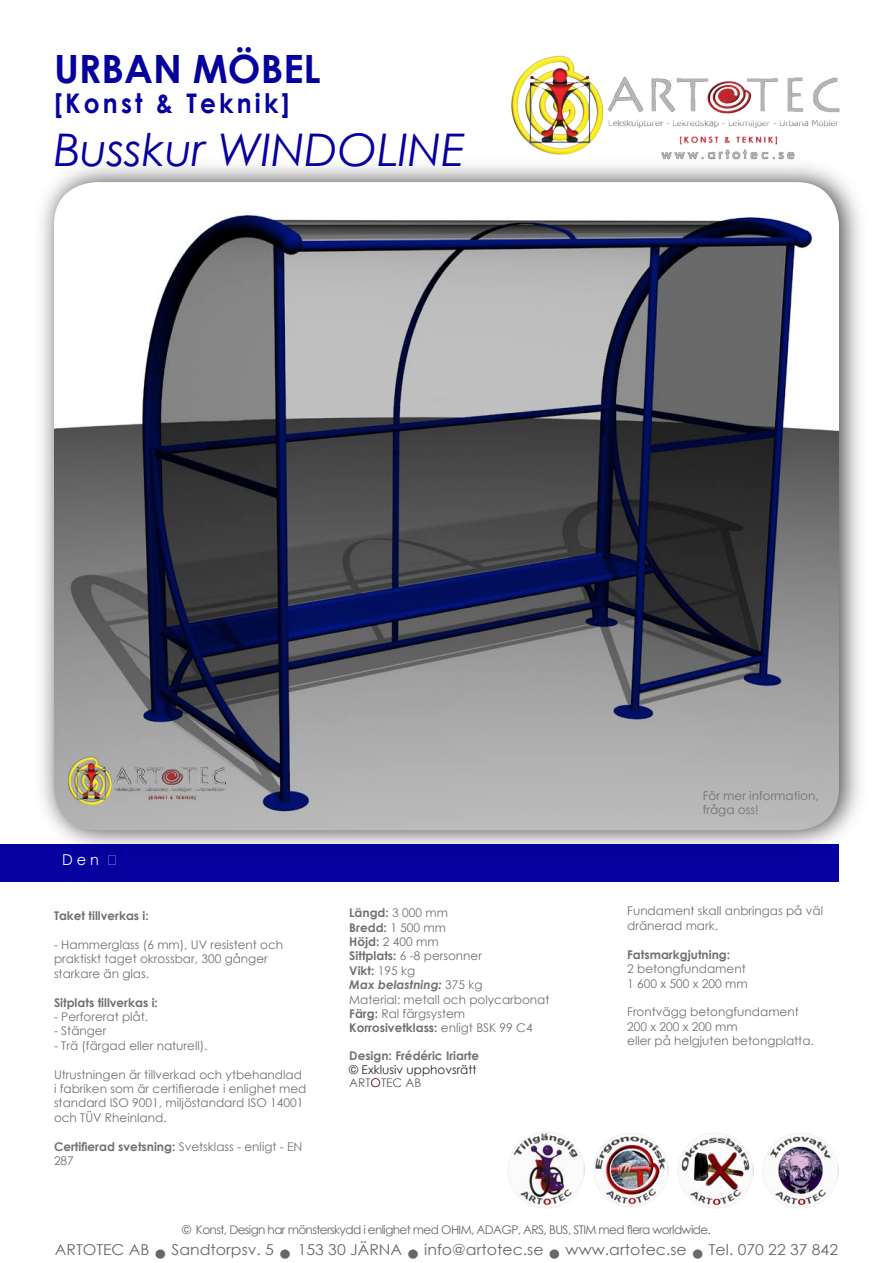
<style>
.page{position:relative;width:893px;height:1263px;background:#fff}
.page>*{position:absolute;margin:0;border:0;box-sizing:border-box;transform-origin:0 0}
.t1{font:italic 45px "Century Gothic";color:#06009f}
.t2{font:700 39px "Century Gothic";color:#06009f}
.t3{font:700 27px "Century Gothic";letter-spacing:.13em;color:#06009f;scale:.92 1}
.t4{font:15px "Century Gothic";color:#686868;scale:1.05 1}
.t5{font:15px "Century Gothic";color:#fff;scale:.96 1}
.t6{font:12px/14.4px "Century Gothic";color:#717171}
.t7{font:12px "Century Gothic";letter-spacing:-.05em;color:#686868}
.t8{font:700 12px "Century Gothic";color:#717171}
.t9{font:12px/13.5px "Century Gothic";color:#292929}
.s1{font-weight:700}
.s2{font-weight:700;font-style:italic}
.s3{color:#626262}
.s4{color:#4c0010}
.s5{font-size:21px}
</style>
<div class="page">
<div style="left:1px;top:844px;width:838px;height:38px;background:#06009f"></div>
<div style="left:35px;top:159px;width:831px;height:695px;background:#000;opacity:.75"></div>
<img style="left:54px;top:182px;width:785px;height:648px">
<img style="left:501px;top:55px;width:363px;height:117px">
<div style="left:68px;top:757px;width:157px;height:48px;background:#000;opacity:.75"></div>
<img style="left:68px;top:757px;width:156px;height:47px">
<img style="left:508px;top:1132px;width:76px;height:76px">
<img style="left:763px;top:1133px;width:76px;height:76px">
<img style="left:593px;top:1133px;width:75px;height:74px">
<img style="left:677px;top:1133px;width:77px;height:76px">
<h2 class="t2" style="left:54px;top:39px;width:268px">URBAN MÖBEL</h2>
<h3 class="t3" style="left:54px;top:83px;width:258px">[Konst &amp; Teknik]</h3>
<h1 class="t1" style="left:54px;top:118px;width:413px">Busskur WINDOLINE</h1>
<p class="t5" style="left:62px;top:849px;width:40px">D e n</p>
<p class="t8" style="left:54px;top:907px;width:96px">Taket tillverkas i:</p>
<p class="t6" style="left:54px;top:937px;width:231px">- Hammerglass (6 mm), UV resistent och praktiskt taget okrossbar, 300 gånger starkare än glas.</p>
<p class="t8" style="left:54px;top:993px;width:105px">Sitplats tillverkas i:</p>
<p class="t6" style="left:54px;top:1009px;width:96px">- Perforerat plåt.</p>
<p class="t6" style="left:54px;top:1024px;width:54px">- Stänger</p>
<p class="t6" style="left:54px;top:1038px;width:155px">- Trä (färgad eller naturell).</p>
<p class="t6" style="left:54px;top:1067px;width:254px">Utrustningen är tillverkad och ytbehandlad i fabriken som är certifierade i enlighet med standard ISO 9001, miljöstandard ISO 14001 och TÜV Rheinland.</p>
<p class="t6" style="left:54px;top:1139px;width:250px"><span class="s1">Certifierad svetsning:</span> Svetsklass - enligt - EN<br>287</p>
<p class="t6" style="left:349px;top:905px;width:202px"><span class="s1">Längd:</span> 3 000 mm<br><span class="s1">Bredd:</span> 1 500 mm<br><span class="s1">Höjd:</span> 2 400 mm<br><span class="s1">Sittplats:</span> 6 -8 personner<br><span class="s1">Vikt:</span> 195 kg<br><span class="s2">Max belastning:</span> 375 kg<br>Material: metall och polycarbonat<br><span class="s1">Färg:</span> Ral färgsystem<br><span class="s1">Korrosivetklass:</span> enligt BSK 99 C4</p>
<p class="t8" style="left:349px;top:1047px;width:131px">Design: Frédéric Iriarte</p>
<p class="t9" style="left:349px;top:1062px;width:129px">© Exklusiv upphovsrätt<br><span class="s3">ART</span><span class="s4">O</span><span class="s3">TEC AB</span></p>
<p class="t6" style="left:703px;top:788px;width:117px">För mer information, fråga oss!</p>
<p class="t6" style="left:627px;top:904px;width:197px">Fundament skall anbringas på väl dränerad mark.</p>
<p class="t8" style="left:627px;top:945px;width:104px">Fatsmarkgjutning:</p>
<p class="t6" style="left:627px;top:961px;width:122px">2 betongfundament<br>1 600 x 500 x 200 mm</p>
<p class="t6" style="left:627px;top:1004px;width:188px">Frontvägg betongfundament<br>200 x 200 x 200 mm<br>eller på helgjuten betongplatta.</p>
<p class="t7" style="left:182px;top:1221px;width:530px">© Konst, Design har mönsterskydd i enlighet med OHIM, ADAGP, ARS, BUS, STIM med flera worldwide.</p>
<p class="t4" style="left:55px;top:1239px;width:747px">ARTOTEC AB <span class="s5">●</span> Sandtorpsv. 5 <span class="s5">●</span> 153 30 JÄRNA <span class="s5">●</span> info@artotec.se <span class="s5">●</span> www.artotec.se <span class="s5">●</span> Tel. 070 22 37 842</p>
</div>
